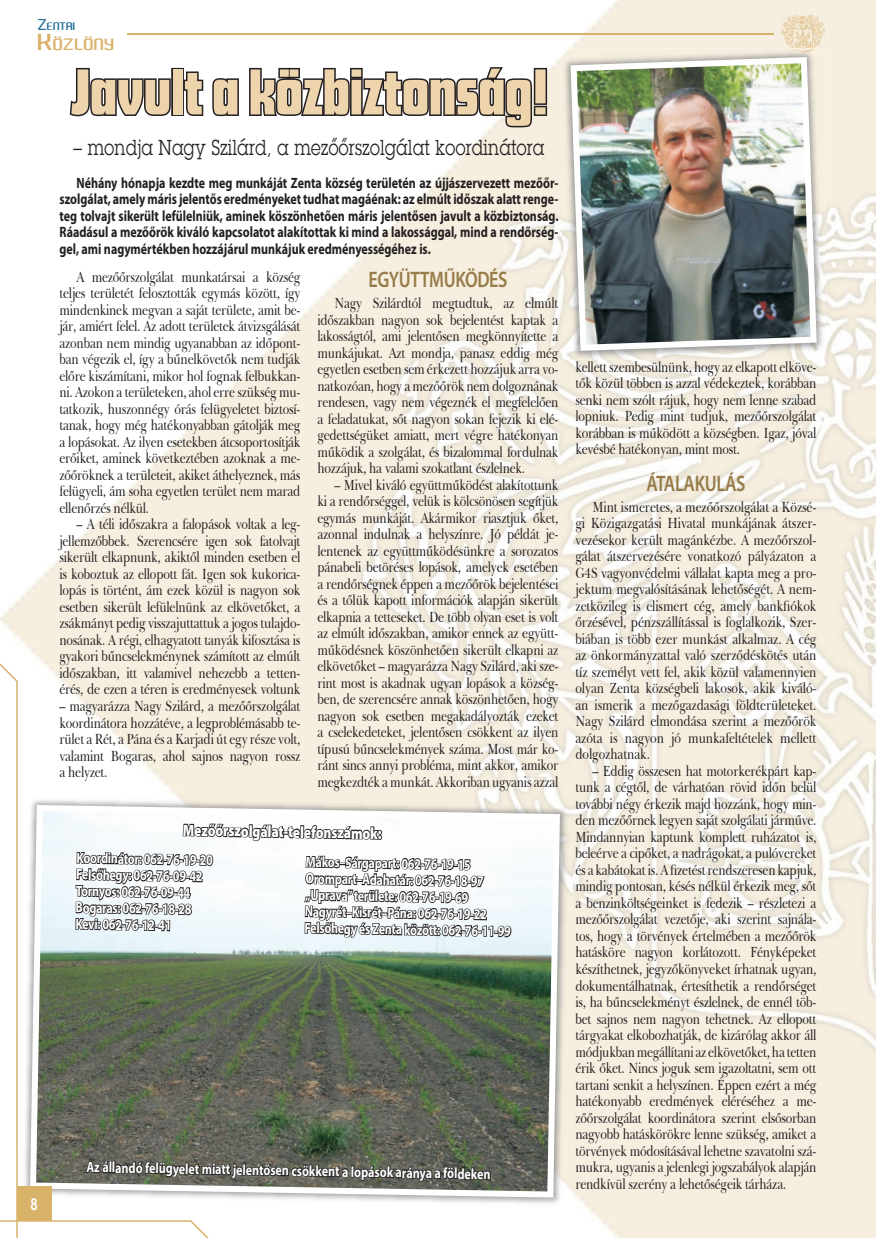
<style>
.page{position:relative;width:876px;height:1238px;background:#fff}
.page>*{position:absolute;margin:0;border:0;box-sizing:border-box;transform-origin:0 0}
.t1{font:67.5px "Futura Dis PEE";letter-spacing:.01em;color:#edd4ac;scale:.9 1}
.t2{font:600 22.5px "Myriad Pro";letter-spacing:-.02em;color:#977c49;scale:.8 1}
.t3{font:21px "Lubalin Graph";letter-spacing:.02em;color:#231f20;scale:.8 1}
.t4{font:900 16.5px "Myriad Pro";color:#fff;scale:.8 1}
.t5{font:700 16.5px "Arial";color:#fff;scale:.8 1}
.t6{font:600 15.75px "Aldo";letter-spacing:-.03em;color:#d9b26a;scale:1.6 1}
.t7{font:15px/16.5px "Baskerville BT";letter-spacing:-.02em;color:#231f20;text-align:justify;scale:.8 1}
.t8{font:700 15px/16.5px "Myriad Pro";color:#231f20;text-align:justify;scale:.8 1}
.t9{font:700 15px/16.5px "Myriad Pro";color:#fff;scale:.8 1}
.t10{font:600 10.5px "Aldo";letter-spacing:-.03em;color:#236f99;scale:1.6 1}
.s1{font-size:15px}
.s2{font-size:22.5px}
</style>
<div class="page">
<img style="left:0;top:0;width:876px;height:1237px">
<svg style="left:68px;top:66px;width:105px;height:52px"></svg>
<div style="left:171px;top:68px;width:13px;height:48px;border:3px solid #231f20"></div>
<svg style="left:182px;top:70px;width:58px;height:48px"></svg>
<svg style="left:248px;top:65px;width:301px;height:64px"></svg>
<img style="left:562px;top:48px;width:263px;height:311px">
<img style="left:570px;top:57px;width:247px;height:294px">
<img style="left:512px;top:796px;width:57px;height:410px">
<svg style="left:512px;top:805px;width:48px;height:392px"></svg>
<svg style="left:0;top:640px;width:512px;height:597px"></svg>
<hr style="left:128px;top:33px;width:646px;height:1px;background:#d9b26a">
<img style="left:781px;top:15px;width:44px;height:38px">
<p class="t10" style="left:38px;top:20px;width:25px"><span class="s1">Z</span>ENTAI</p>
<p class="t6" style="left:38px;top:35px;width:50px"><span class="s2">K</span>ÖZLÖNY</p>
<h1 class="t1" style="left:71px;top:59px;width:530px">Javult a közbiztonság!</h1>
<h3 class="t3" style="left:74px;top:135px;width:590px">– mondja Nagy Szilárd, a mezőőrszolgálat koordinátora</h3>
<p class="t8" style="left:60px;top:174px;width:625px;text-indent:17px">Néhány hónapja kezdte meg munkáját Zenta község területén az újjászervezett mezőőr&shy;szolgálat, amely máris jelentős eredményeket tudhat magáénak: az elmúlt időszak alatt renge&shy;teg tolvajt sikerült lefülelniük, aminek köszönhetően máris jelentősen javult a közbiztonság.<br>Ráadásul a mezőőrök kiváló kapcsolatot alakítottak ki mind a lakossággal, mind a rendőrség&shy;gel, ami nagymértékben hozzájárul munkájuk eredményességéhez is.</p>
<p class="t7" style="left:60px;top:268px;width:303px;text-indent:17px">A mezőőrszolgálat munkatársai a község teljes területét felosztották egymás között, így mindenkinek megvan a saját területe, amit be&shy;jár, amiért felel. Az adott területek átvizsgálását azonban nem mindig ugyanabban az időpont&shy;ban végezik el, így a bűnelkövetők nem tudják előre kiszámítani, mikor hol fognak felbukkan&shy;ni. Azokon a területeken, ahol erre szükség mu&shy;tatkozik, huszonnégy órás felügyeletet biztosí&shy;tanak, hogy még hatékonyabban gátolják meg a lopásokat. Az ilyen esetekben átcsoportosítják erőiket, aminek következtében azoknak a me&shy;zőőröknek a területeit, akiket áthelyeznek, más felügyeli, ám soha egyetlen terület nem marad ellenőrzés nélkül.</p>
<p class="t7" style="left:60px;top:515px;width:303px;text-indent:17px">– A téli időszakra a falopások voltak a leg&shy;jellemzőbbek. Szerencsére igen sok fatolvajt sikerült elkapnunk, akiktől minden esetben el is koboztuk az ellopott fát. Igen sok kukorica&shy;lopás is történt, ám ezek közül is nagyon sok esetben sikerült lefülelnünk az elkövetőket, a zsákmányt pedig visszajuttattuk a jogos tulajdo&shy;nosának. A régi, elhagyatott tanyák kifosztása is gyakori bűncselekménynek számított az elmúlt időszakban, itt valamivel nehezebb a tetten&shy;érés, de ezen a téren is eredményesek voltunk</p>
<p class="t7" style="left:60px;top:697px;width:303px">– magyarázza Nagy Szilárd, a mezőőrszolgálat koordinátora hozzátéve, a legproblémásabb te&shy;rület a Rét, a Pána és a Karjadi út egy része volt, valamint Bogaras, ahol sajnos nagyon rossz a helyzet.</p>
<h2 class="t2" style="left:368px;top:265px;width:175px">EGYÜTTMŰKÖDÉS</h2>
<p class="t7" style="left:317px;top:294px;width:303px;text-indent:17px">Nagy Szilárdtól megtudtuk, az elmúlt időszakban nagyon sok bejelentést kaptak a lakosságtól, ami jelentősen megkönnyítette a munkájukat. Azt mondja, panasz eddig még egyetlen esetben sem érkezett hozzájuk arra vo&shy;natkozóan, hogy a mezőőrök nem dolgoznának rendesen, vagy nem végeznék el megfelelően a feladatukat, sőt nagyon sokan fejezik ki elé&shy;gedettségüket amiatt, mert végre hatékonyan működik a szolgálat, és bizalommal fordulnak hozzájuk, ha valami szokatlant észlelnek.</p>
<p class="t7" style="left:317px;top:476px;width:303px;text-indent:17px">– Mivel kiváló együttműködést alakítottunk ki a rendőrséggel, velük is kölcsönösen segítjük egymás munkáját. Akármikor riasztjuk őket, azonnal indulnak a helyszínre. Jó példát je&shy;lentenek az együttműködésünkre a sorozatos pánabeli betöréses lopások, amelyek esetében a rendőrségnek éppen a mezőőrök bejelentései és a tőlük kapott információk alapján sikerült elkapnia a tetteseket. De több olyan eset is volt az elmúlt időszakban, amikor ennek az együtt&shy;működésnek köszönhetően sikerült elkapni az elkövetőket – magyarázza Nagy Szilárd, aki sze&shy;rint most is akadnak ugyan lopások a község&shy;ben, de szerencsére annak köszönhetően, hogy nagyon sok esetben megakadályozták ezeket a cselekedeteket, jelentősen csökkent az ilyen típusú bűncselekmények száma. Most már ko&shy;ránt sincs annyi probléma, mint akkor, amikor megkezdték a munkát. Akkoriban ugyanis azzal</p>
<p class="t4" style="left:183px;top:819px;width:250px;rotate:1deg">Mezőőrszolgálat-telefonszámok:</p>
<p class="t9" style="left:77px;top:849px;width:172px;rotate:1deg">Koordinátor: 062-76-19-20<br>Felsőhegy: 062-76-09-42<br>Tornyos: 062-76-09-44<br>Bogaras: 062-76-18-28<br>Kevi: 062-76-12-41</p>
<p class="t9" style="left:306px;top:853px;width:260px;rotate:1deg">Mákos–Sárgapart: 062-76-19-15<br>Orompart–Adahatár: 062-76-18-97 „Uprava” területe: 062-76-19-69<br>Nagyrét–Kisrét–Pána: 062-76-19-22<br>Felsőhegy és Zenta között: 062-76-11-99</p>
<p class="t5" style="left:30px;top:1193px;width:11px">8</p>
<p class="t9" style="left:87px;top:1158px;width:507px;rotate:1deg">Az állandó felügyelet miatt jelentősen csökkent a lopások aránya a földeken</p>
<p class="t7" style="left:575px;top:358px;width:303px">kellett szembesülnünk, hogy az elkapott elköve&shy;tők közül többen is azzal védekeztek, korábban senki nem szólt rájuk, hogy nem lenne szabad lopniuk. Pedig mint tudjuk, mezőőrszolgálat korábban is működött a községben. Igaz, jóval kevésbé hatékonyan, mint most.</p>
<h2 class="t2" style="left:646px;top:469px;width:125px">ÁTALAKULÁS</h2>
<p class="t7" style="left:575px;top:498px;width:303px;text-indent:17px">Mint ismeretes, a mezőőrszolgálat a Közsé&shy;gi Közigazgatási Hivatal munkájának átszer&shy;vezésekor került magánkézbe. A mezőőrszol&shy;gálat átszervezésére vonatkozó pályázaton a G4S vagyonvédelmi vállalat kapta meg a pro&shy;jektum megvalósításának lehetőségét. A nem&shy;zetközileg is elismert cég, amely bankfiókok őrzésével, pénzszállítással is foglalkozik, Szer&shy;biában is több ezer munkást alkalmaz. A cég az önkormányzattal való szerződéskötés után tíz személyt vett fel, akik közül valamennyien olyan Zenta községbeli lakosok, akik kiváló&shy;an ismerik a mezőgazdasági földterületeket.<br>Nagy Szilárd elmondása szerint a mezőőrök azóta is nagyon jó munkafeltételek mellett dolgozhatnak.</p>
<p class="t7" style="left:575px;top:762px;width:303px;text-indent:17px">– Eddig összesen hat motorkerékpárt kap&shy;tunk a cégtől, de várhatóan rövid időn belül további négy érkezik majd hozzánk, hogy min&shy;den mezőőrnek legyen saját szolgálati járműve.<br>Mindannyian kaptunk komplett ruházatot is, beleérve a cipőket, a nadrágokat, a pulóvereket és a kabátokat is. A fizetést rendszeresen kapjuk, mindig pontosan, késés nélkül érkezik meg, sőt a benzinköltségeinket is fedezik – részletezi a mezőőrszolgálat vezetője, aki szerint sajnála&shy;tos, hogy a törvények értelmében a mezőőrök hatásköre nagyon korlátozott. Fényképeket készíthetnek, jegyzőkönyveket írhatnak ugyan, dokumentálhatnak, értesíthetik a rendőrséget is, ha bűncselekményt észlelnek, de ennél töb&shy;bet sajnos nem nagyon tehetnek. Az ellopott tárgyakat elkobozhatják, de kizárólag akkor áll módjukban megállítani az elkövetőket, ha tetten érik őket. Nincs joguk sem igazoltatni, sem ott tartani senkit a helyszínen. Éppen ezért a még hatékonyabb eredmények eléréséhez a me&shy;zőőrszolgálat koordinátora szerint elsősorban nagyobb hatáskörökre lenne szükség, amiket a törvények módosításával lehetne szavatolni szá&shy;mukra, ugyanis a jelenlegi jogszabályok alapján rendkívül szerény a lehetőségeik tárháza.</p>
</div>
